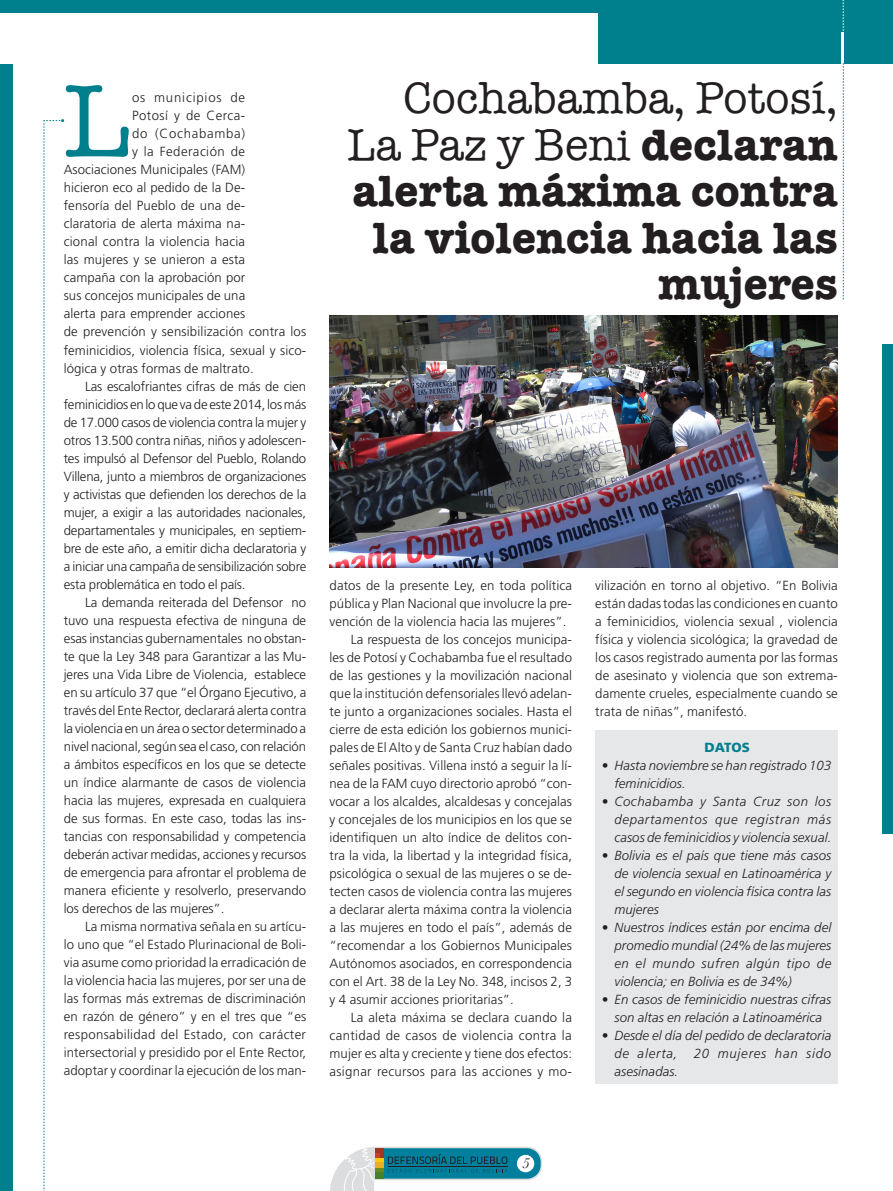
<style>
.page{position:relative;width:893px;height:1191px;background:#fff}
.page>*{position:absolute;margin:0;border:0;box-sizing:border-box;transform-origin:0 0}
.Texto_A{font:106.35px "American Typewriter";color:#007f8d}
.TITULO{font:700 45px/46.5px "American Typewriter";letter-spacing:.005em;color:#231f20;text-align:right}
.t1{font:italic 15px "Baskerville";color:#231f20}
.PARRAFO_1{font:300 13.2px/18px "Frutiger";letter-spacing:.005em;color:#231f20;text-align:justify}
.PARRAFO_1-2{font:italic 300 13.2px/18px "Frutiger";letter-spacing:.005em;color:#231f20;text-align:justify}
.Texto_A-2{font:300 13.2px "Frutiger";letter-spacing:.005em;color:#231f20}
.Texto_A-3{font:300 13.2px "Frutiger";letter-spacing:.035em;color:#231f20}
.Texto_A-4{font:300 13.2px "Frutiger";letter-spacing:.065em;color:#231f20}
.Texto_A-5{font:300 13.2px "Frutiger";letter-spacing:.055em;color:#231f20}
.PARRAFO_1-3{font:900 13.2px "Frutiger";letter-spacing:.005em;color:#007f8d}
.s1{font-weight:400}
</style>
<div class="page">
<svg style="left:330px;top:1147px;width:212px;height:44px"></svg>
<div style="left:0;top:0;width:661px;height:13px;background:#007f8d"></div>
<div style="left:882px;top:345px;width:11px;height:489px;background:#007f8d"></div>
<div style="left:598px;top:0;width:295px;height:64px;background:#007f8d"></div>
<hr style="left:841px;top:32px;width:3px;height:34px;background:#fff">
<div style="left:0;top:64px;width:13px;height:1127px;background:#007f8d"></div>
<img style="left:330px;top:315px;width:508px;height:252px">
<svg style="left:43px;top:119px;width:21px;height:1072px"></svg>
<svg style="left:842px;top:0;width:2px;height:299px"></svg>
<div style="left:595px;top:731px;width:243px;height:353px;background:#e6e7e9"></div>
<p class="Texto_A" style="left:64px;top:40px;width:69px">L</p>
<p class="Texto_A-4" style="left:132px;top:90px;width:115px">os municipios de</p>
<p class="Texto_A-3" style="left:132px;top:108px;width:115px">Potosí y de Cerca-</p>
<p class="Texto_A-5" style="left:132px;top:126px;width:115px">do (Cochabamba)</p>
<p class="Texto_A-3" style="left:132px;top:144px;width:115px">y la Federación de</p>
<p class="Texto_A-2" style="left:64px;top:162px;width:183px">Asociaciones Municipales (FAM)</p>
<p class="Texto_A-2" style="left:64px;top:180px;width:183px">hicieron eco al pedido de la De-</p>
<p class="Texto_A-2" style="left:64px;top:198px;width:183px">fensoría del Pueblo de una de-</p>
<p class="Texto_A-2" style="left:64px;top:216px;width:183px">claratoria de alerta máxima na-</p>
<p class="Texto_A-2" style="left:64px;top:234px;width:183px">cional contra la violencia hacia</p>
<p class="Texto_A-2" style="left:64px;top:252px;width:183px">las mujeres y se unieron a esta</p>
<p class="Texto_A-2" style="left:64px;top:270px;width:183px">campaña con la aprobación por</p>
<p class="Texto_A-2" style="left:64px;top:288px;width:183px">sus concejos municipales de una</p>
<p class="Texto_A-2" style="left:64px;top:306px;width:183px">alerta para emprender acciones</p>
<p class="Texto_A-2" style="left:64px;top:324px;width:244px">de prevención y sensibilización contra los</p>
<p class="Texto_A-2" style="left:64px;top:342px;width:244px">feminicidios, violencia física, sexual y sico-</p>
<p class="Texto_A-2" style="left:64px;top:360px;width:191px">lógica y otras formas de maltrato.</p>
<p class="PARRAFO_1" style="left:64px;top:377px;width:244px;text-indent:21px">Las escalofriantes cifras de más de cien feminicidios en lo que va de este 2014, los más de 17.000 casos de violencia contra la mujer y otros 13.500 contra niñas, niños y adolescen&shy;tes impulsó al Defensor del Pueblo, Rolando Villena, junto a miembros de organizaciones y activistas que defienden los derechos de la mujer, a exigir a las autoridades nacionales, departamentales y municipales, en septiem&shy;bre de este año, a emitir dicha declaratoria y a iniciar una campaña de sensibilización sobre esta problemática en todo el país.</p>
<p class="PARRAFO_1" style="left:64px;top:593px;width:244px;text-indent:21px">La demanda reiterada del Defensor no tuvo una respuesta efectiva de ninguna de esas instancias gubernamentales no obstan&shy;te que la Ley 348 para Garantizar a las Mu&shy;jeres una Vida Libre de Violencia, establece en su artículo 37 que “el Órgano Ejecutivo, a través del Ente Rector, declarará alerta contra la violencia en un área o sector determinado a nivel nacional, según sea el caso, con relación a ámbitos específicos en los que se detecte un índice alarmante de casos de violencia hacia las mujeres, expresada en cualquiera de sus formas. En este caso, todas las ins&shy;tancias con responsabilidad y competencia deberán activar medidas, acciones y recursos de emergencia para afrontar el problema de manera eficiente y resolverlo, preservando los derechos de las mujeres”.</p>
<p class="PARRAFO_1" style="left:64px;top:917px;width:244px;text-indent:21px">La misma normativa señala en su artícu&shy;lo uno que “el Estado Plurinacional de Boli&shy;via asume como prioridad la erradicación de la violencia hacia las mujeres, por ser una de las formas más extremas de discriminación en razón de género” y en el tres que “es responsabilidad del Estado, con carácter intersectorial y presidido por el Ente Rector, adoptar y coordinar la ejecución de los man-</p>
<p class="TITULO" style="left:347px;top:73px;width:492px"><span class="s1">Cochabamba, Potosí,<br>La Paz y Beni</span> declaran alerta máxima contra la violencia hacia las mujeres</p>
<p class="PARRAFO_1" style="left:330px;top:576px;width:244px">datos de la presente Ley, en toda política pública y Plan Nacional que involucre la pre&shy;vención de la violencia hacia las mujeres”.</p>
<p class="PARRAFO_1" style="left:330px;top:630px;width:244px;text-indent:21px">La respuesta de los concejos municipa&shy;les de Potosí y Cochabamba fue el resultado de las gestiones y la movilización nacional que la institución defensoriales llevó adelan&shy;te junto a organizaciones sociales. Hasta el cierre de esta edición los gobiernos munici&shy;pales de El Alto y de Santa Cruz habían dado señales positivas. Villena instó a seguir la lí&shy;nea de la FAM cuyo directorio aprobó “con&shy;vocar a los alcaldes, alcaldesas y concejalas y concejales de los municipios en los que se identifiquen un alto índice de delitos con&shy;tra la vida, la libertad y la integridad física, psicológica o sexual de las mujeres o se de&shy;tecten casos de violencia contra las mujeres a declarar alerta máxima contra la violencia a las mujeres en todo el país”, además de “recomendar a los Gobiernos Municipales Autónomos asociados, en correspondencia con el Art. 38 de la Ley No. 348, incisos 2, 3 y 4 asumir acciones prioritarias”.</p>
<p class="PARRAFO_1" style="left:330px;top:1008px;width:244px;text-indent:21px">La aleta máxima se declara cuando la cantidad de casos de violencia contra la mujer es alta y creciente y tiene dos efectos: asignar recursos para las acciones y mo-</p>
<p class="PARRAFO_1" style="left:595px;top:576px;width:244px">vilización en torno al objetivo. “En Bolivia están dadas todas las condiciones en cuanto a feminicidios, violencia sexual , violencia física y violencia sicológica; la gravedad de los casos registrado aumenta por las formas de asesinato y violencia que son extrema&shy;damente crueles, especialmente cuando se trata de niñas”, manifestó.</p>
<p class="PARRAFO_1-3" style="left:704px;top:739px;width:47px">DATOS</p>
<p class="PARRAFO_1-2" style="left:614px;top:756px;width:218px;text-indent:-13px">• Hasta noviembre se han registrado 103 feminicidios.</p>
<p class="PARRAFO_1-2" style="left:614px;top:792px;width:218px;text-indent:-13px">• Cochabamba y Santa Cruz son los departamentos que registran más casos de feminicidios y violencia sexual.</p>
<p class="PARRAFO_1-2" style="left:614px;top:846px;width:218px;text-indent:-13px">• Bolivia es el país que tiene más casos de violencia sexual en Latinoamérica y el segundo en violencia física contra las mujeres</p>
<p class="PARRAFO_1-2" style="left:614px;top:918px;width:218px;text-indent:-13px">• Nuestros índices están por encima del promedio mundial (24% de las mujeres en el mundo sufren algún tipo de violencia; en Bolivia es de 34%)</p>
<p class="PARRAFO_1-2" style="left:602px;top:990px;width:231px;text-align:center">• En casos de feminicidio nuestras cifras son altas en relación a Latinoamérica</p>
<p class="PARRAFO_1-2" style="left:614px;top:1026px;width:218px;text-indent:-13px">• Desde el día del pedido de declaratoria de alerta, 20 mujeres han sido asesinadas.</p>
<p class="t1" style="left:522px;top:1154px;width:9px">5</p>
</div>
